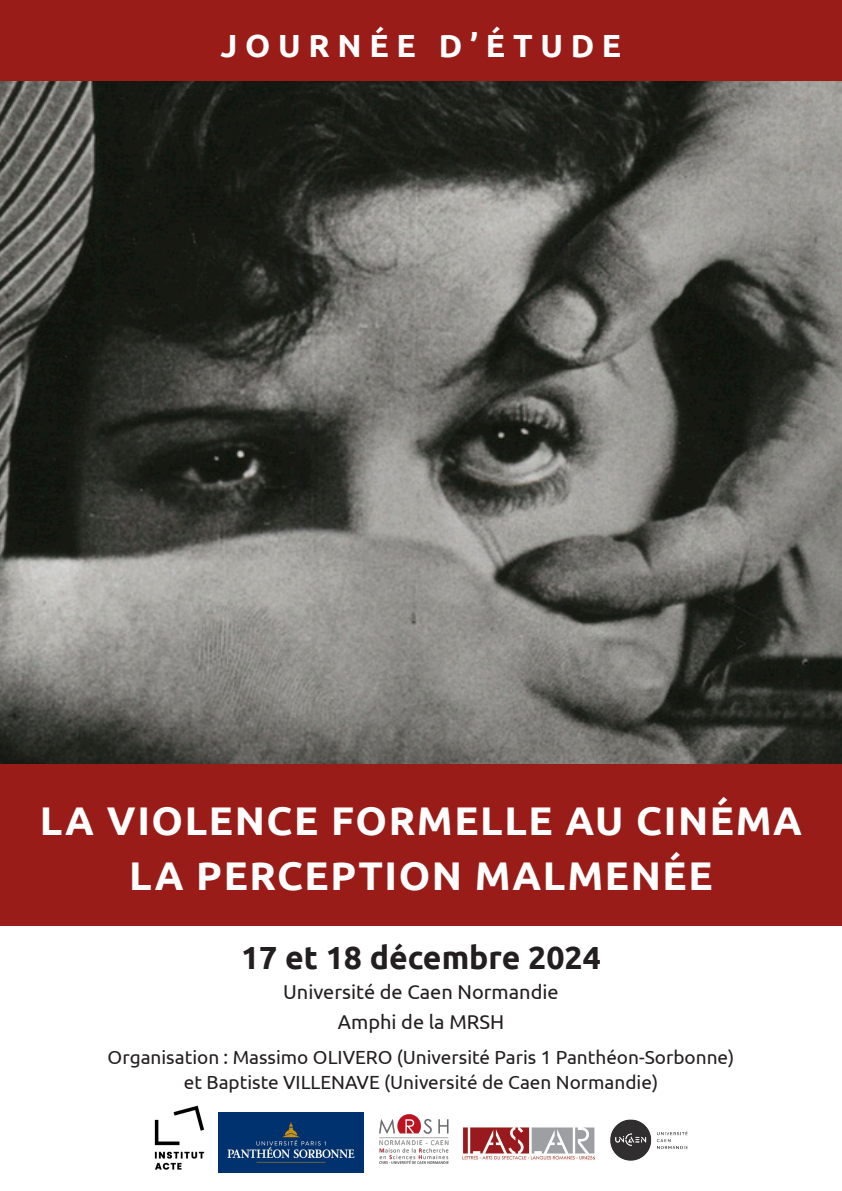
<style>
.page{position:relative;width:842px;height:1191px;background:#fff}
.page>*{position:absolute;margin:0;border:0;box-sizing:border-box;transform-origin:0 0}
.t1{font:700 40px "Ubuntu";letter-spacing:.04em;color:#fff}
.t2{font:700 32px "Ubuntu";color:#231f20}
.t3{font:700 32px "Ubuntu";letter-spacing:.24em;color:#fff}
.t4{font:20px "Ubuntu";color:#231f20}
.t5{font:19px "Ubuntu";color:#231f20}
</style>
<div class="page">
<div style="left:0;top:0;width:842px;height:81px;background:#9a1c18"></div>
<img style="left:0;top:81px;width:842px;height:683px">
<div style="left:0;top:764px;width:842px;height:162px;background:#9a1c18"></div>
<img style="left:379px;top:1114px;width:70px;height:50px">
<img style="left:154px;top:1105px;width:65px;height:68px">
<img style="left:219px;top:1112px;width:144px;height:61px">
<img style="left:462px;top:1127px;width:133px;height:33px">
<img style="left:610px;top:1119px;width:78px;height:42px">
<p class="t3" style="left:221px;top:27px;width:402px">JOURNÉE D’ÉTUDE</p>
<p class="t1" style="left:40px;top:796px;width:764px">LA VIOLENCE FORMELLE AU CINÉMA</p>
<p class="t1" style="left:129px;top:851px;width:585px">LA PERCEPTION MALMENÉE</p>
<p class="t2" style="left:241px;top:938px;width:361px">17 et 18 décembre 2024</p>
<p class="t4" style="left:283px;top:980px;width:277px">Université de Caen Normandie</p>
<p class="t4" style="left:338px;top:1010px;width:168px">Amphi de la MRSH</p>
<p class="t5" style="left:108px;top:1045px;width:628px">Organisation : Massimo OLIVERO (Université Paris 1 Panthéon-Sorbonne)</p>
<p class="t5" style="left:184px;top:1070px;width:476px">et Baptiste VILLENAVE (Université de Caen Normandie)</p>
</div>
